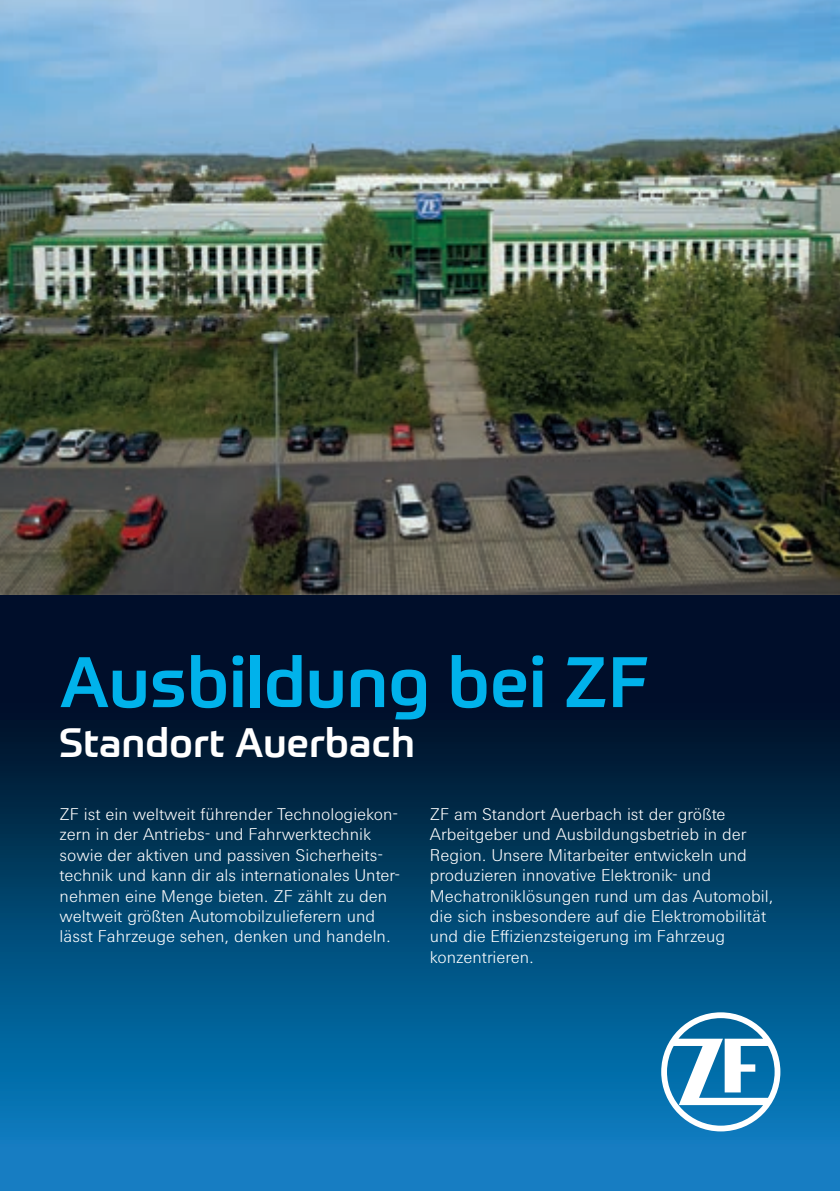
<style>
.page{position:relative;width:840px;height:1191px;background:#fff}
.page>*{position:absolute;margin:0;border:0;box-sizing:border-box;transform-origin:0 0}
.t1{font:500 70px "ZF Prometo";letter-spacing:.01em;color:#00b2eb}
.t2{font:500 40px "ZF Prometo";letter-spacing:.01em;color:#fff}
.t3{font:300 17px/20.4px "ZF Sans";color:#fff}
</style>
<div class="page">
<img style="left:0;top:0;width:839px;height:595px">
<svg style="left:0;top:595px;width:839px;height:596px;background:#02406a"></svg>
<svg style="left:660px;top:1012px;width:120px;height:119px"></svg>
<h1 class="t1" style="left:60px;top:639px;width:590px">Ausbildung bei ZF</h1>
<h2 class="t2" style="left:60px;top:718px;width:356px">Standort Auerbach</h2>
<p class="t3" style="left:60px;top:804px;width:342px">ZF ist ein weltweit führender Technologiekon&shy;zern in der Antriebs- und Fahrwerktechnik sowie der aktiven und passiven Sicherheits&shy;technik und kann dir als internationales Unter&shy;nehmen eine Menge bieten. ZF zählt zu den weltweit größten Automobilzulieferern und lässt Fahrzeuge sehen, denken und handeln.</p>
<p class="t3" style="left:429px;top:804px;width:345px">ZF am Standort Auerbach ist der größte Arbeitgeber und Ausbildungsbetrieb in der Region. Unsere Mitarbeiter entwickeln und produzieren innovative Elektronik- und Mechatroniklösungen rund um das Automobil, die sich insbesondere auf die Elektromobilität und die Effizienzsteigerung im Fahrzeug konzentrieren.</p>
</div>
